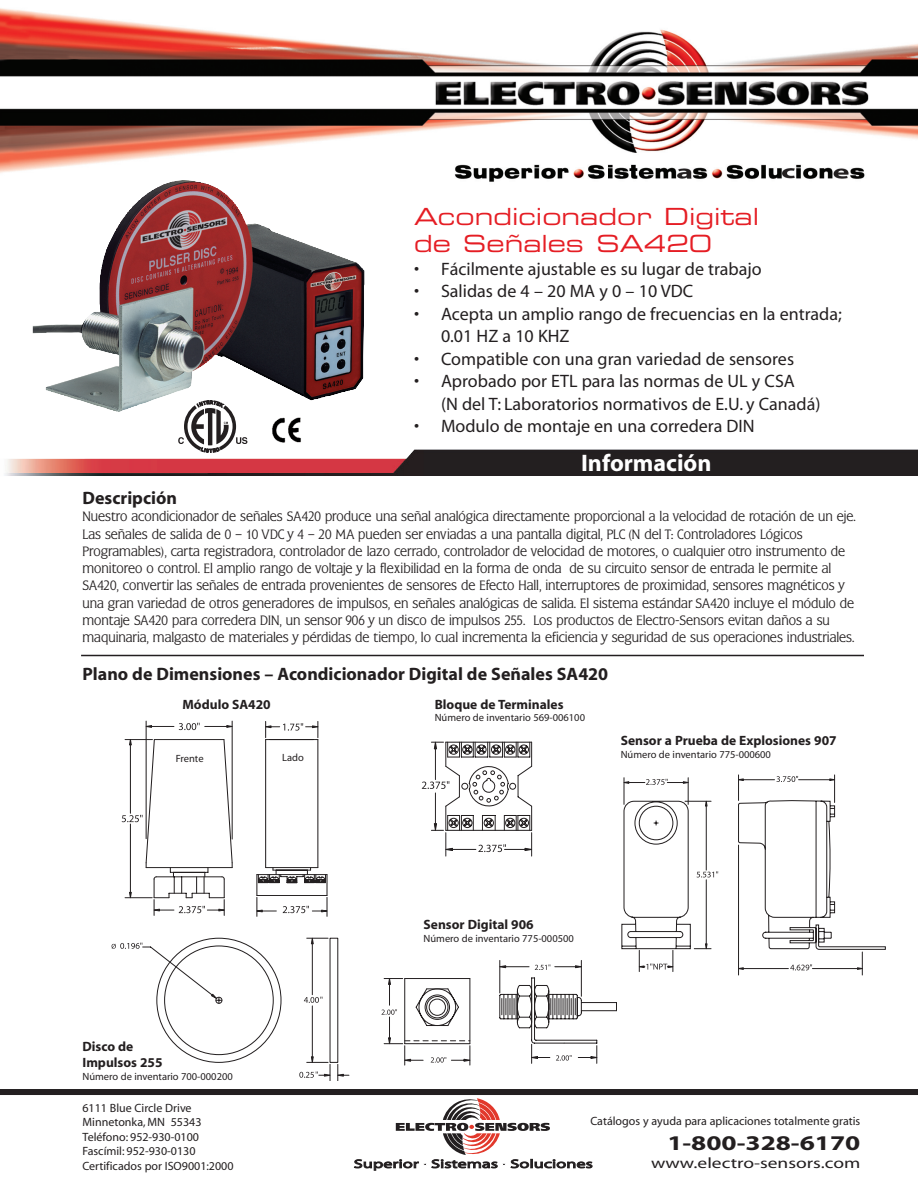
<style>
.page{position:relative;width:918px;height:1188px;background:#fff}
.page>*{position:absolute;margin:0;border:0;box-sizing:border-box;transform-origin:0 0}
.t1{font:700 24px "Myriad";color:#fff}
.t2{font:23.7px/27px "Eurostile Extended Two";color:#e51d24}
.t3{font:700 21px "Myriad";color:#231f20;scale:1.3 1}
.t4{font:18px/22.5px "Myriad";color:#231f20}
.t5{font:700 18px "Myriad";color:#231f20}
.t6{font:15px "Myriad";color:#231f20;scale:1.3 1}
.t7{font:300 13.5px/17.2px "Flange BQ";color:#231f20}
.t8{font:700 13.5px/16.2px "Myriad";color:#231f20}
.t9{font:12px/14.4px "Myriad";color:#231f20}
.t10{font:10.5px "Myriad";color:#231f20}
</style>
<div class="page">
<img style="left:0;top:8px;width:918px;height:194px">
<img style="left:4px;top:449px;width:914px;height:27px">
<img style="left:106px;top:223px;width:259px;height:189px">
<div style="left:0;top:1089px;width:918px;height:6px;background:#231f20"></div>
<hr style="left:81px;top:655px;width:783px;height:1px;background:#231f20">
<svg style="left:382px;top:742px;width:336px;height:324px"></svg>
<svg style="left:738px;top:775px;width:148px;height:200px"></svg>
<svg style="left:122px;top:721px;width:206px;height:196px"></svg>
<svg style="left:112px;top:938px;width:237px;height:142px"></svg>
<svg style="left:354px;top:1098px;width:239px;height:73px"></svg>
<svg style="left:178px;top:400px;width:69px;height:53px"></svg>
<img style="left:272px;top:417px;width:29px;height:26px">
<h2 class="t2" style="left:414px;top:205px;width:347px">Acondicionador Digital de Señales SA420</h2>
<h3 class="t4" style="left:414px;top:259px;width:349px">• Fácilmente ajustable es su lugar de trabajo</h3>
<h3 class="t4" style="left:414px;top:281px;width:281px">• Salidas de 4 – 20 MA y 0 – 10 VDC</h3>
<h3 class="t4" style="left:441px;top:304px;width:402px;text-indent:-27px">• Acepta un amplio rango de frecuencias en la entrada;<br>0.01 HZ a 10 KHZ</h3>
<h3 class="t4" style="left:414px;top:349px;width:382px">• Compatible con una gran variedad de sensores</h3>
<h3 class="t4" style="left:441px;top:371px;width:381px;text-indent:-27px">• Aprobado por ETL para las normas de UL y CSA<br>(N del T: Laboratorios normativos de E.U. y Canadá)</h3>
<h3 class="t4" style="left:414px;top:416px;width:342px">• Modulo de montaje en una corredera DIN</h3>
<h1 class="t1" style="left:581px;top:454px;width:132px">Información</h1>
<h3 class="t5" style="left:82px;top:491px;width:96px">Descripción</h3>
<p class="t7" style="left:82px;top:509px;width:775px">Nuestro acondicionador de señales SA420 produce una señal analógica directamente proporcional a la velocidad de rotación de un eje.<br>Las señales de salida de 0 – 10 VDC y 4 – 20 MA pueden ser enviadas a una pantalla digital, PLC (N del T: Controladores Lógicos Programables), carta registradora, controlador de lazo cerrado, controlador de velocidad de motores, o cualquier otro instrumento de monitoreo o control. El amplio rango de voltaje y la flexibilidad en la forma de onda de su circuito sensor de entrada le permite al SA420, convertir las señales de entrada provenientes de sensores de Efecto Hall, interruptores de proximidad, sensores magnéticos y una gran variedad de otros generadores de impulsos, en señales analógicas de salida. El sistema estándar SA420 incluye el módulo de montaje SA420 para corredera DIN, un sensor 906 y un disco de impulsos 255. Los productos de Electro-Sensors evitan daños a su maquinaria, malgasto de materiales y pérdidas de tiempo, lo cual incrementa la eficiencia y seguridad de sus operaciones industriales.</p>
<h3 class="t5" style="left:82px;top:667px;width:527px">Plano de Dimensiones – Acondicionador Digital de Señales SA420</h3>
<p class="t8" style="left:183px;top:697px;width:90px">Módulo SA420</p>
<p class="t10" style="left:176px;top:755px;width:29px">Frente</p>
<p class="t10" style="left:282px;top:753px;width:23px">Lado</p>
<p class="t8" style="left:82px;top:1039px;width:82px">Disco de<br>Impulsos 255</p>
<p class="t10" style="left:82px;top:1072px;width:152px">Número de inventario 700-000200</p>
<p class="t9" style="left:82px;top:1102px;width:153px">6111 Blue Circle Drive<br>Minnetonka, MN 55343<br>Teléfono: 952-930-0100<br>Fascímil: 952-930-0130<br>Certificados por ISO9001:2000</p>
<p class="t8" style="left:435px;top:697px;width:130px">Bloque de Terminales</p>
<p class="t10" style="left:435px;top:714px;width:152px">Número de inventario 569-006100</p>
<p class="t8" style="left:621px;top:733px;width:217px">Sensor a Prueba de Explosiones 907</p>
<p class="t10" style="left:621px;top:750px;width:152px">Número de inventario 775-000600</p>
<p class="t8" style="left:424px;top:918px;width:112px">Sensor Digital 906</p>
<p class="t10" style="left:424px;top:934px;width:152px">Número de inventario 775-000500</p>
<p class="t9" style="left:590px;top:1115px;width:271px">Catálogos y ayuda para aplicaciones totalmente gratis</p>
<h3 class="t3" style="left:667px;top:1135px;width:150px">1-800-328-6170</h3>
<p class="t6" style="left:651px;top:1158px;width:162px">www.electro-sensors.com</p>
</div>
